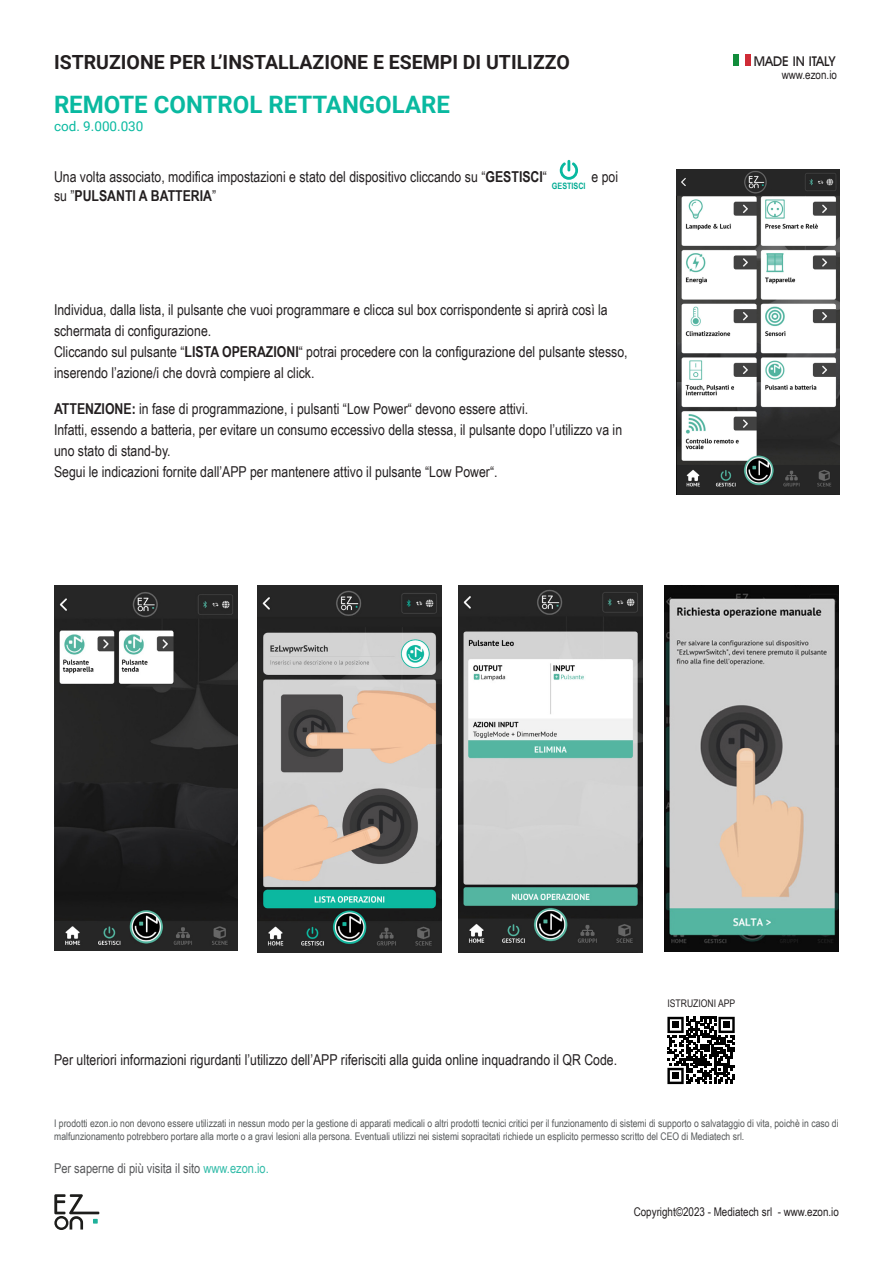
<style>
.page{position:relative;width:893px;height:1263px;background:#fff}
.page>*{position:absolute;margin:0;border:0;box-sizing:border-box;transform-origin:0 0}
.t1{font:700 24px "Roboto";color:#09b9a0}
.t2{font:700 19.5px "Roboto";color:#231f20}
.t3{font:15px/21px "Arial Narrow";color:#231f20}
.t4{font:700 15px "Arial Narrow";color:#231f20}
.t5{font:13.5px "Arial Narrow";color:#57585a}
.t6{font:13.5px "Roboto";color:#09b9a0}
.t7{font:500 13.5px "Avant Garde IT Cby BT";color:#231f20}
.t8{font:12px "Arial Narrow";color:#231f20}
.t9{font:10.5px/13.5px "Arial Narrow";color:#56595a}
.t10{font:10.5px "Arial Narrow";color:#231f20}
.t11{font:700 8.85px "Arial Narrow";color:#00ab93}
.s1{font-weight:700}
.s2{font-weight:400}
.s3{color:#33bca9}
</style>
<div class="page">
<svg style="left:54px;top:1194px;width:45px;height:36px"></svg>
<div style="left:733px;top:54px;width:6px;height:12px;background:#118c3b"></div>
<div style="left:745px;top:54px;width:6px;height:12px;background:#cf2b36"></div>
<svg style="left:560px;top:160px;width:18px;height:20px"></svg>
<img style="left:676px;top:170px;width:164px;height:325px">
<svg style="left:667px;top:1017px;width:68px;height:67px"></svg>
<div style="left:672px;top:1021px;width:7px;height:7px;background:#000"></div>
<div style="left:723px;top:1021px;width:7px;height:7px;background:#000"></div>
<div style="left:672px;top:1072px;width:7px;height:7px;background:#000"></div>
<img style="left:665px;top:586px;width:174px;height:366px">
<img style="left:54px;top:586px;width:184px;height:364px">
<img style="left:257px;top:586px;width:184px;height:366px">
<img style="left:459px;top:586px;width:183px;height:366px">
<h2 class="t2" style="left:54px;top:48px;width:517px">ISTRUZIONE PER L’INSTALLAZIONE E ESEMPI DI UTILIZZO</h2>
<p class="t1" style="left:54px;top:87px;width:398px">REMOTE CONTROL RETTANGOLARE</p>
<p class="t6" style="left:54px;top:116px;width:91px">cod. 9.000.030</p>
<p class="t3" style="left:54px;top:165px;width:494px">Una volta associato, modifica impostazioni e stato del dispositivo cliccando su “<span class="s1">GESTISCI</span>“</p>
<p class="t3" style="left:591px;top:165px;width:28px">e poi</p>
<p class="t4" style="left:54px;top:185px;width:164px"><span class="s2">su ”</span>PULSANTI A BATTERIA<span class="s2">”</span></p>
<p class="t11" style="left:552px;top:179px;width:35px">GESTISCI</p>
<p class="t3" style="left:54px;top:299px;width:555px">Individua, dalla lista, il pulsante che vuoi programmare e clicca sul box corrispondente si aprirà così la schermata di configurazione.</p>
<p class="t3" style="left:54px;top:341px;width:575px">Cliccando sul pulsante “<span class="s1">LISTA OPERAZIONI</span>“ potrai procedere con la configurazione del pulsante stesso, inserendo l’azione/i che dovrà compiere al click.</p>
<p class="t3" style="left:54px;top:398px;width:570px"><span class="s1">ATTENZIONE:</span> in fase di programmazione, i pulsanti “Low Power“ devono essere attivi.<br>Infatti, essendo a batteria, per evitare un consumo eccessivo della stessa, il pulsante dopo l’utilizzo va in uno stato di stand-by.<br>Segui le indicazioni fornite dall’APP per mantenere attivo il pulsante “Low Power“.</p>
<p class="t7" style="left:754px;top:53px;width:83px">MADE IN ITALY</p>
<p class="t8" style="left:782px;top:66px;width:57px">www.ezon.io</p>
<p class="t3" style="left:54px;top:1048px;width:565px">Per ulteriori informazioni rigurdanti l’utilizzo dell’APP riferisciti alla guida online inquadrando il QR Code.</p>
<p class="t10" style="left:667px;top:995px;width:69px">ISTRUZIONI APP</p>
<p class="t9" style="left:54px;top:1116px;width:786px">I prodotti ezon.io non devono essere utilizzati in nessun modo per la gestione di apparati medicali o altri prodotti tecnici critici per il funzionamento di sistemi di supporto o salvataggio di vita, poichè in caso di malfunzionamento potrebbero portare alla morte o a gravi lesioni alla persona. Eventuali utilizzi nei sistemi sopracitati richiede un esplicito permesso scritto del CEO di Mediatech srl.</p>
<p class="t5" style="left:54px;top:1158px;width:216px">Per saperne di più visita il sito <span class="s3">www.ezon.io.</span></p>
<p class="t8" style="left:634px;top:1203px;width:207px">Copyright©2023 - Mediatech srl - www.ezon.io</p>
</div>
